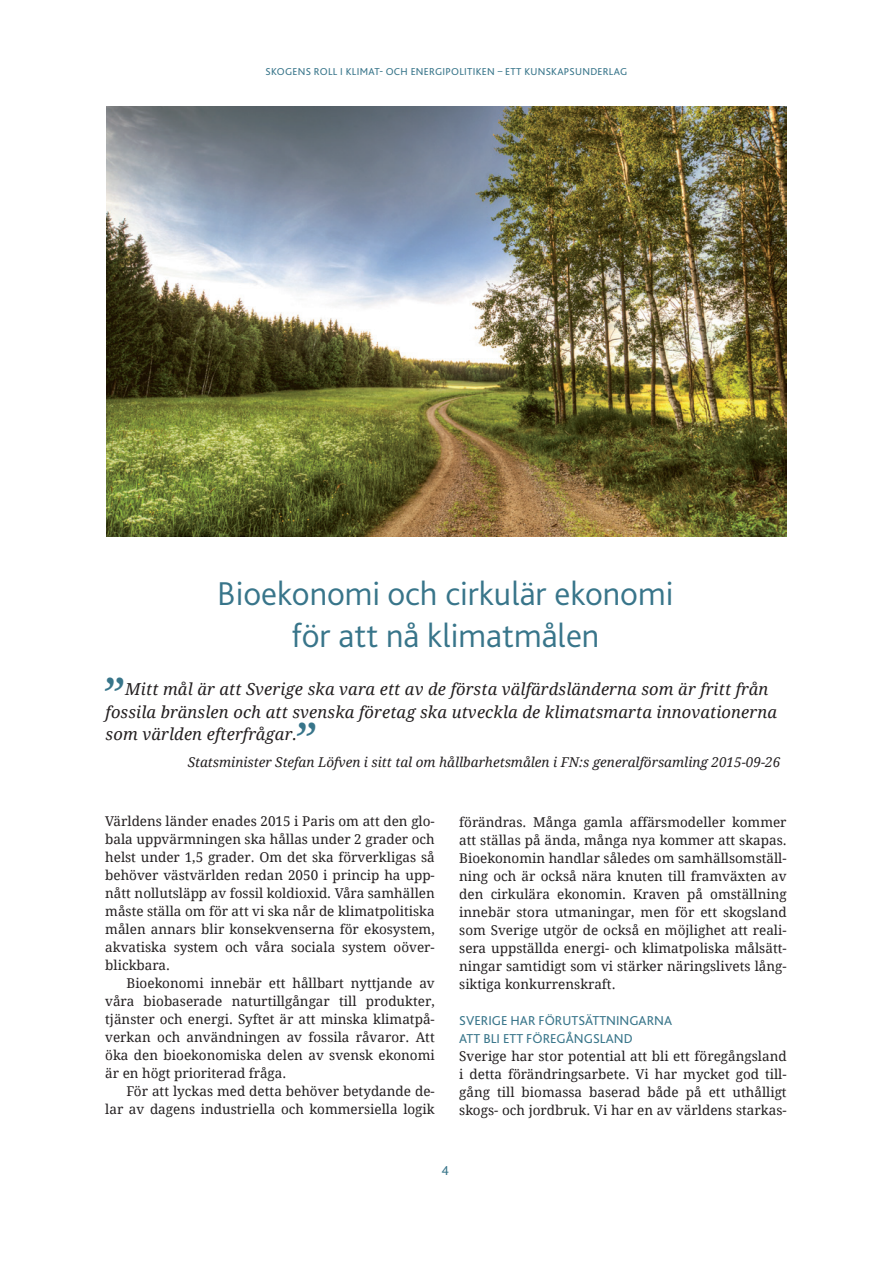
<style>
.page{position:relative;width:893px;height:1263px;background:#fff}
.page>*{position:absolute;margin:0;border:0;box-sizing:border-box;transform-origin:0 0}
.t1{font:italic 48px "Droid Serif";color:#38758a}
.t2{font:300 34.5px/41.4px "Bliss 2";color:#38758a;text-align:center}
.t3{font:italic 16.5px/22.5px "Droid Serif";letter-spacing:.01em;color:#231f20}
.t4{font:13.5px/18px "Droid Serif";color:#231f20;text-align:justify}
.t5{font:italic 13.5px "Droid Serif";color:#231f20}
.t6{font:13.5px/18px "Bliss 2";color:#38758a}
.t7{font:10.5px "Bliss 2";letter-spacing:.025em;color:#38758a}
</style>
<div class="page">
<img style="left:106px;top:106px;width:681px;height:430px">
<p class="t7" style="left:266px;top:65px;width:363px">SKOGENS ROLL I KLIMAT- OCH ENERGIPOLITIKEN – ETT KUNSKAPSUNDERLAG</p>
<h2 class="t2" style="left:217px;top:572px;width:458px">Bioekonomi och cirkulär ekonomi för att nå klimatmålen</h2>
<h1 class="t1" style="left:101px;top:667px;width:23px">”</h1>
<p class="t3" style="left:106px;top:678px;width:673px;text-indent:20px">Mitt mål är att Sverige ska vara ett av de första välfärdsländerna som är fritt från fossila bränslen och att svenska företag ska utveckla de klimatsmarta innovationerna som världen efterfrågar.</p>
<p class="t5" style="left:188px;top:754px;width:594px">Statsminister Stefan Löfven i sitt tal om hållbarhetsmålen i FN:s generalförsamling 2015-09-26</p>
<h1 class="t1" style="left:293px;top:712px;width:23px">”</h1>
<p class="t4" style="left:105px;top:812px;width:331px">Världens länder enades 2015 i Paris om att den glo&shy;bala uppvärmningen ska hållas under 2 grader och helst under 1,5 grader. Om det ska förverkligas så behöver västvärlden redan 2050 i princip ha upp&shy;nått nollutsläpp av fossil koldioxid. Våra samhällen måste ställa om för att vi ska når de klimatpolitiska målen annars blir konsekvenserna för ekosystem, akvatiska system och våra sociala system oöver&shy;blickbara.</p>
<p class="t4" style="left:105px;top:974px;width:331px;text-indent:21px">Bioekonomi innebär ett hållbart nyttjande av våra biobaserade naturtillgångar till produkter, tjänster och energi. Syftet är att minska klimatpå&shy;verkan och användningen av fossila råvaror. Att öka den bioekonomiska delen av svensk ekonomi är en högt prioriterad fråga.</p>
<p class="t4" style="left:105px;top:1082px;width:331px;text-align:right">För att lyckas med detta behöver betydande de&shy;lar av dagens industriella och kommersiella logik</p>
<p class="t4" style="left:459px;top:813px;width:329px;text-align:left">förändras. Många gamla affärsmodeller kommer att ställas på ända, många nya kommer att skapas.<br>Bioekonomin handlar således om samhällsomställ&shy;ning och är också nära knuten till framväxten av den cirkulära ekonomin. Kraven på omställning innebär stora utmaningar, men för ett skogsland som Sverige utgör de också en möjlighet att reali&shy;sera uppställda energi- och klimatpoliska målsätt&shy;ningar samtidigt som vi stärker näringslivets lång&shy;siktiga konkurrenskraft.</p>
<p class="t6" style="left:459px;top:1011px;width:214px">SVERIGE HAR FÖRUTSÄTTNINGARNA<br>ATT BLI ETT FÖREGÅNGSLAND</p>
<p class="t4" style="left:459px;top:1047px;width:329px">Sverige har stor potential att bli ett föregångsland i detta förändringsarbete. Vi har mycket god till&shy;gång till biomassa baserad både på ett uthålligt skogs- och jordbruk. Vi har en av världens starkas-</p>
<p class="t6" style="left:442px;top:1161px;width:9px">4</p>
</div>
